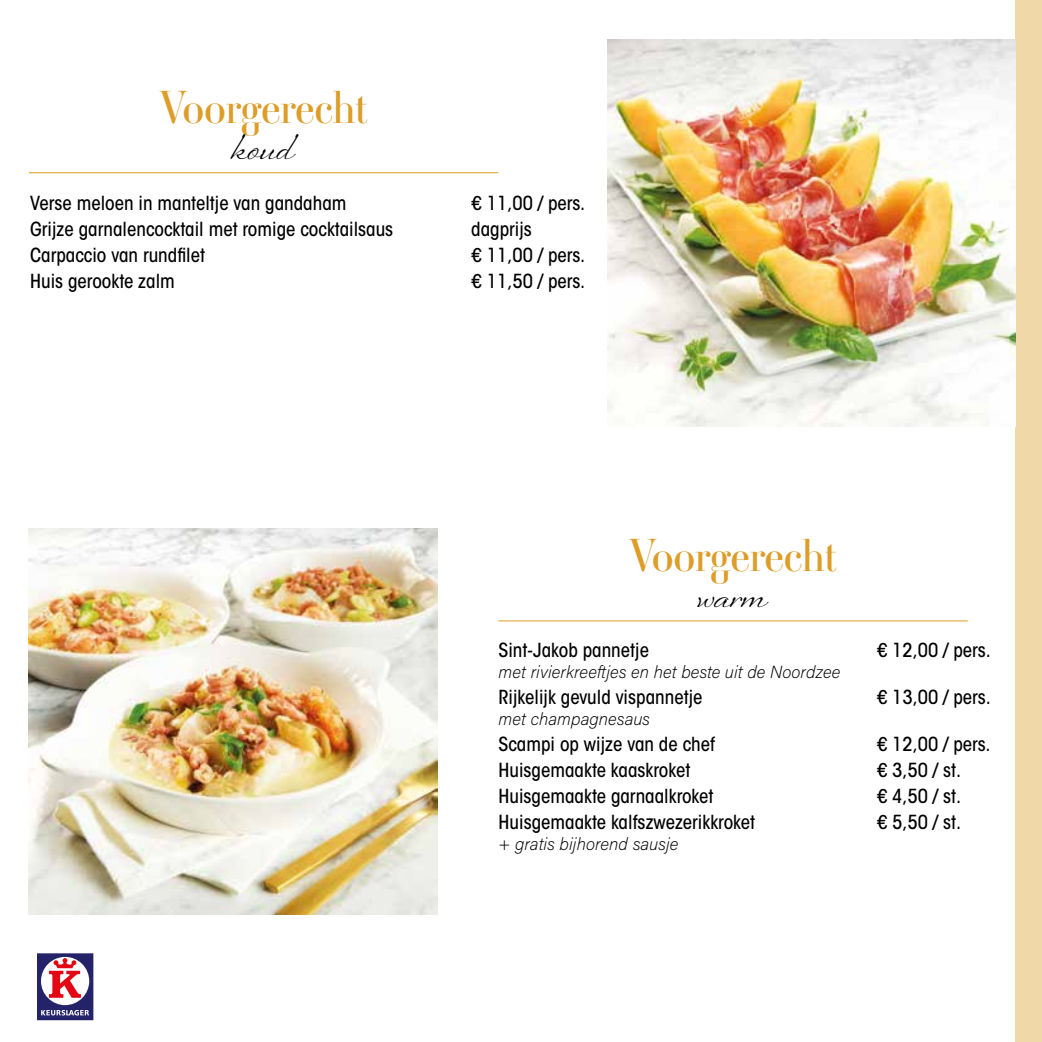
<style>
.page{position:relative;width:1042px;height:1042px;background:#fff}
.page>*{position:absolute;margin:0;border:0;box-sizing:border-box;transform-origin:0 0}
.t1{font:45.5px "Ambroise Std";letter-spacing:-.005em;color:#dd9d28}
.t2{font:38.5px "Sheila";color:#000}
.t3{font:500 condensed 19.25px "ITC Avant Garde Std";color:#000}
.t4{font:17.5px "Acumin Variable Concept";color:#000}
</style>
<div class="page">
<div style="left:1015px;top:0;width:27px;height:1042px;background:#f1d8a9"></div>
<hr style="left:0;top:0;width:1px;height:1042px;background:#a7cd76">
<svg style="left:37px;top:953px;width:56px;height:67px"></svg>
<hr style="left:29px;top:172px;width:469px;height:1px;background:#dd9d28">
<hr style="left:498px;top:620px;width:470px;height:1px;background:#dd9d28">
<img style="left:607px;top:40px;width:408px;height:386px">
<img style="left:29px;top:528px;width:408px;height:387px">
<h1 class="t1" style="left:160px;top:78px;width:209px">Voorgerecht</h1>
<h2 class="t2" style="left:233px;top:123px;width:63px">koud</h2>
<p class="t3" style="left:30px;top:191px;width:318px">Verse meloen in manteltje van gandaham</p>
<p class="t3" style="left:471px;top:191px;width:116px">€ 11,00 / pers.</p>
<p class="t3" style="left:30px;top:217px;width:365px">Grijze garnalencocktail met romige cocktailsaus</p>
<p class="t3" style="left:471px;top:217px;width:62px">dagprijs</p>
<p class="t3" style="left:30px;top:243px;width:176px">Carpaccio van rundfilet</p>
<p class="t3" style="left:471px;top:243px;width:116px">€ 11,00 / pers.</p>
<p class="t3" style="left:30px;top:269px;width:146px">Huis gerookte zalm</p>
<p class="t3" style="left:471px;top:269px;width:116px">€ 11,50 / pers.</p>
<h1 class="t1" style="left:629px;top:526px;width:209px">Voorgerecht</h1>
<h2 class="t2" style="left:699px;top:571px;width:69px">warm</h2>
<p class="t3" style="left:498px;top:638px;width:152px">Sint-Jakob pannetje</p>
<p class="t3" style="left:876px;top:638px;width:116px">€ 12,00 / pers.</p>
<p class="t4" style="left:498px;top:660px;width:343px">met rivierkreeftjes en het beste uit de Noordzee</p>
<p class="t3" style="left:498px;top:685px;width:205px">Rijkelijk gevuld vispannetje</p>
<p class="t3" style="left:876px;top:685px;width:116px">€ 13,00 / pers.</p>
<p class="t4" style="left:498px;top:707px;width:153px">met champagnesaus</p>
<p class="t3" style="left:498px;top:732px;width:218px">Scampi op wijze van de chef</p>
<p class="t3" style="left:876px;top:732px;width:116px">€ 12,00 / pers.</p>
<p class="t3" style="left:498px;top:758px;width:193px">Huisgemaakte kaaskroket</p>
<p class="t3" style="left:876px;top:758px;width:86px">€ 3,50 / st.</p>
<p class="t3" style="left:498px;top:784px;width:216px">Huisgemaakte garnaalkroket</p>
<p class="t3" style="left:876px;top:784px;width:86px">€ 4,50 / st.</p>
<p class="t3" style="left:498px;top:810px;width:258px">Huisgemaakte kalfszwezerikkroket</p>
<p class="t3" style="left:876px;top:810px;width:86px">€ 5,50 / st.</p>
<p class="t4" style="left:498px;top:832px;width:181px">+ gratis bijhorend sausje</p>
</div>
